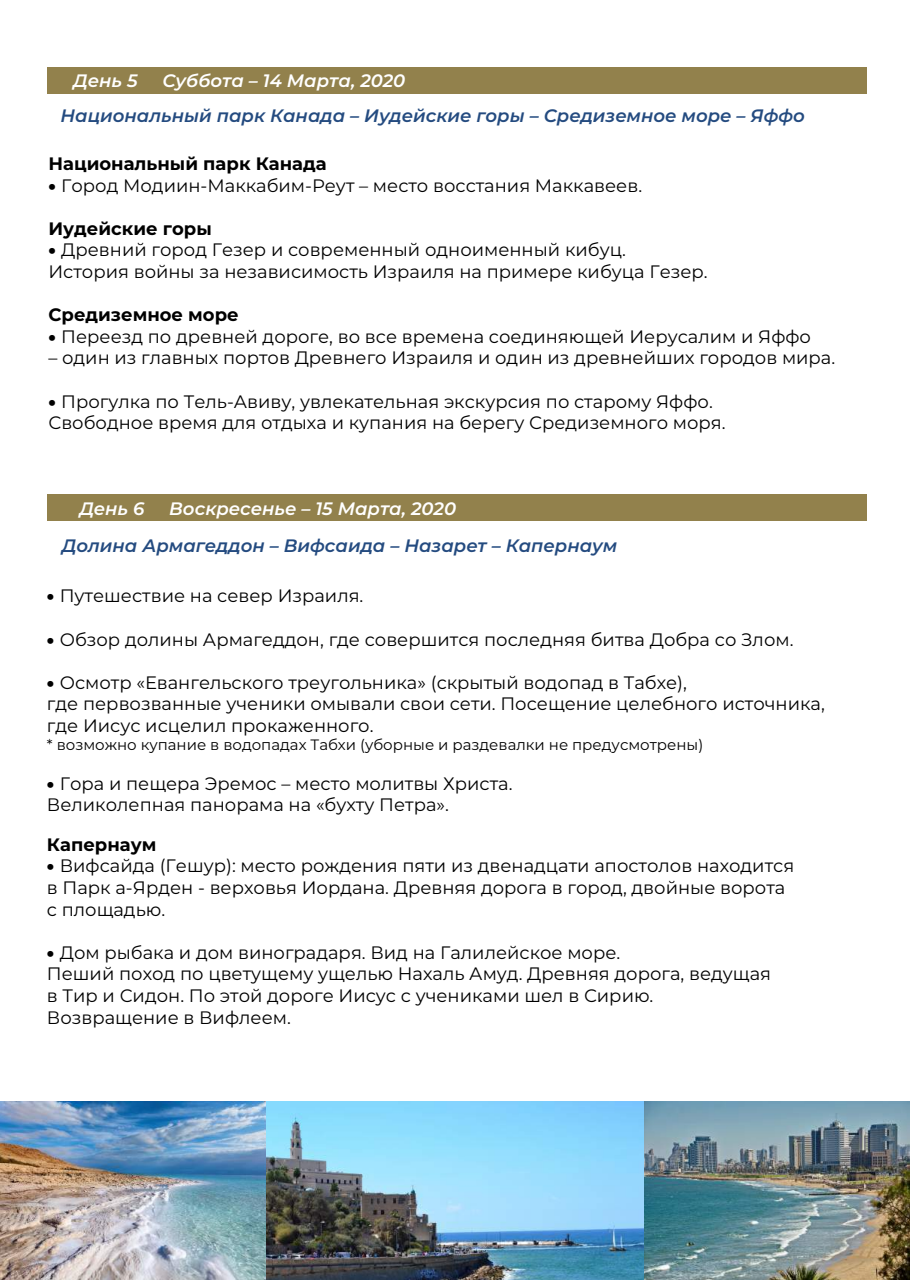
<style>
.page{position:relative;width:910px;height:1280px;background:#fff}
.page>*{position:absolute;margin:0;border:0;box-sizing:border-box;transform-origin:0 0}
.t1{font:18px/21.6px "Montserrat";color:#000}
.t2{font:italic 600 18px "Montserrat";color:#244b80}
.t3{font:700 18px "Montserrat";color:#000}
.t4{font:italic 600 18px "Montserrat";color:#fff}
.t5{font:15px "Montserrat";color:#000}
.s1{font-weight:900}
</style>
<div class="page">
<div style="left:48px;top:68px;width:819px;height:26px;background:#92814c"></div>
<div style="left:48px;top:494px;width:819px;height:27px;background:#92814c"></div>
<img style="left:0;top:1102px;width:909px;height:178px">
<p class="t4" style="left:73px;top:68px;width:66px">День 5</p>
<p class="t4" style="left:162px;top:68px;width:244px">Суббота – 14 Марта, 2020</p>
<p class="t2" style="left:60px;top:103px;width:746px">Национальный парк Канада – Иудейские горы – Средиземное море – Яффо</p>
<p class="t3" style="left:48px;top:151px;width:280px">Национальный парк Канада</p>
<p class="t1" style="left:48px;top:174px;width:595px"><span class="s1">•</span> Город Модиин-Маккабим-Реут – место восстания Маккавеев.</p>
<p class="t3" style="left:48px;top:215px;width:165px">Иудейские горы</p>
<p class="t1" style="left:48px;top:239px;width:661px"><span class="s1">•</span> Древний город Гезер и современный одноименный кибуц.<br>История войны за независимость Израиля на примере кибуца Гезер.</p>
<p class="t3" style="left:48px;top:302px;width:192px">Средиземное море</p>
<p class="t1" style="left:48px;top:325px;width:764px"><span class="s1">•</span> Переезд по древней дороге, во все времена соединяющей Иерусалим и Яффо</p>
<p class="t1" style="left:48px;top:347px;width:788px">– один из главных портов Древнего Израиля и один из древнейших городов мира.</p>
<p class="t1" style="left:48px;top:390px;width:679px"><span class="s1">•</span> Прогулка по Тель-Авиву, увлекательная экскурсия по старому Яффо.<br>Свободное время для отдыха и купания на берегу Средиземного моря.</p>
<p class="t4" style="left:79px;top:496px;width:67px">День 6</p>
<p class="t4" style="left:169px;top:496px;width:288px">Воскресенье – 15 Марта, 2020</p>
<p class="t2" style="left:62px;top:533px;width:557px">Долина Армагеддон – Вифсаида – Назарет – Капернаум</p>
<p class="t1" style="left:47px;top:585px;width:318px"><span class="s1">•</span> Путешествие на север Израиля.</p>
<p class="t1" style="left:47px;top:628px;width:748px"><span class="s1">•</span> Обзор долины Армагеддон, где совершится последняя битва Добра со Злом.</p>
<p class="t1" style="left:47px;top:671px;width:779px"><span class="s1">•</span> Осмотр «Евангельского треугольника» (скрытый водопад в Табхе),<br>где первозванные ученики омывали свои сети. Посещение целебного источника, где Иисус исцелил прокаженного.</p>
<p class="t5" style="left:47px;top:734px;width:658px">* возможно купание в водопадах Табхи (уборные и раздевалки не предусмотрены)</p>
<p class="t1" style="left:47px;top:772px;width:467px"><span class="s1">•</span> Гора и пещера Эремос – место молитвы Христа.<br>Великолепная панорама на «бухту Петра».</p>
<p class="t3" style="left:47px;top:831px;width:111px">Капернаум</p>
<p class="t1" style="left:47px;top:855px;width:749px"><span class="s1">•</span> Вифсайда (Гешур): место рождения пяти из двенадцати апостолов находится в Парк а-Ярден - верховья Иордана. Древняя дорога в город, двойные ворота с площадью.</p>
<p class="t1" style="left:47px;top:941px;width:726px"><span class="s1">•</span> Дом рыбака и дом виноградаря. Вид на Галилейское море.<br>Пеший поход по цветущему ущелью Нахаль Амуд. Древняя дорога, ведущая в Тир и Сидон. По этой дороге Иисус с учениками шел в Сирию.<br>Возвращение в Вифлеем.</p>
</div>
